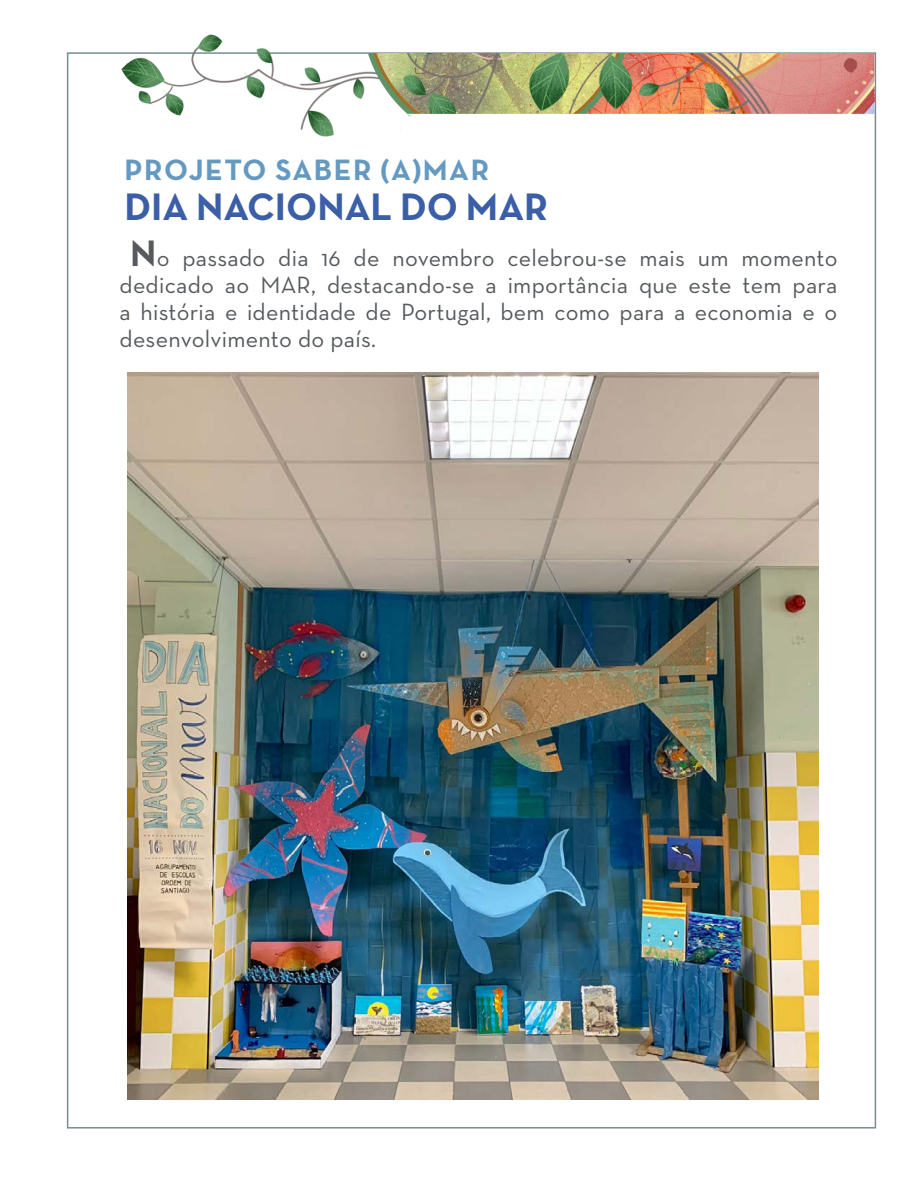
<style>
.page{position:relative;width:918px;height:1188px;background:#fff}
.page>*{position:absolute;margin:0;border:0;box-sizing:border-box;transform-origin:0 0}
.t1{font:700 39px "Neutra Text TF";color:#3b5fa7}
.t2{font:700 30px "Neutra Text TF";letter-spacing:.05em;color:#6499c2}
.t3{font:24px/27px "Neutra Text";letter-spacing:.01em;color:#565a5d;text-align:justify}
.s1{font-weight:700;font-size:37.5px}
</style>
<div class="page">
<img style="left:121px;top:34px;width:754px;height:102px">
<img style="left:127px;top:372px;width:691px;height:728px">
<p class="t2" style="left:125px;top:151px;width:366px">PROJETO SABER (A)MAR</p>
<p class="t1" style="left:125px;top:182px;width:425px">DIA NACIONAL DO MAR</p>
<p class="t3" style="left:120px;top:244px;width:719px;text-indent:10px"><span class="s1">N</span>o passado dia 16 de novembro celebrou-se mais um momento dedicado ao MAR, destacando-se a importância que este tem para a história e identidade de Portugal, bem como para a economia e o desenvolvimento do país.</p>
</div>
